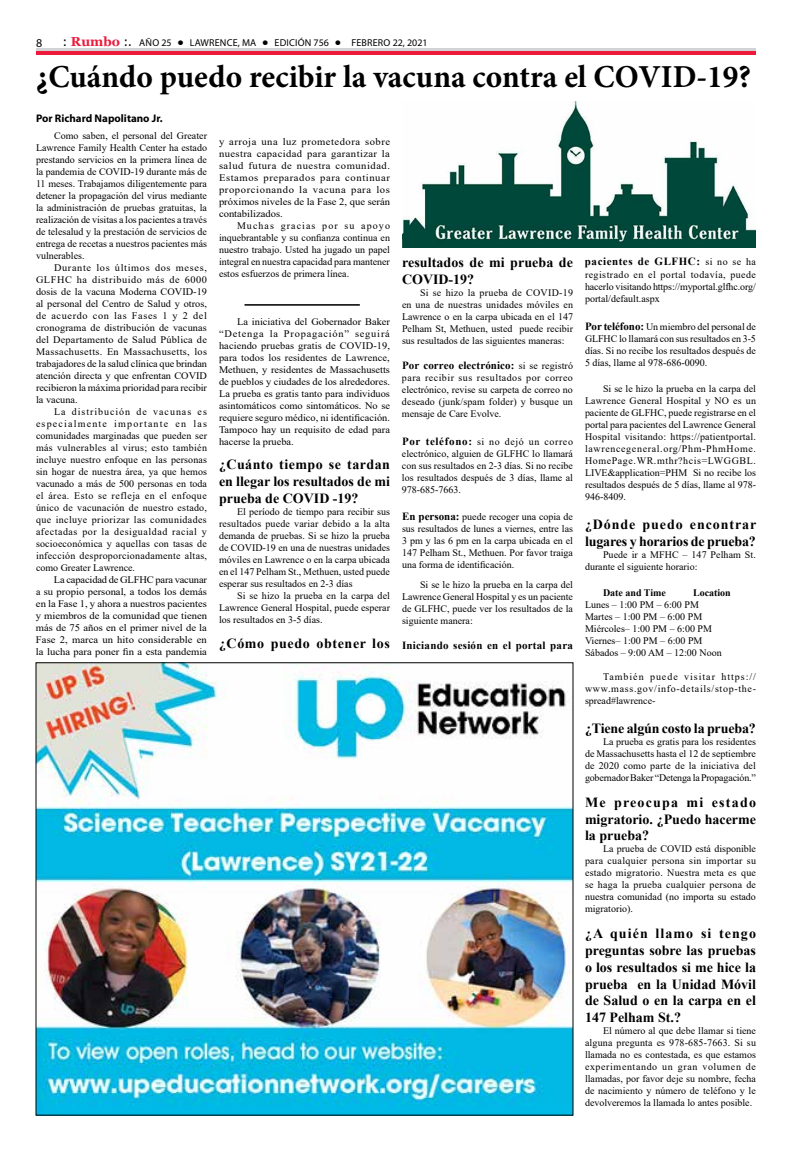
<style>
.page{position:relative;width:792px;height:1152px;background:#fff}
.page>*{position:absolute;margin:0;border:0;box-sizing:border-box;transform-origin:0 0}
.t1{font:700 32px "Minion Pro";color:#000}
.t2{font:700 14px/16.8px "Times New Roman";color:#000;text-align:justify}
.t3{font:700 14px "Times New Roman";letter-spacing:.045em;color:#000}
.t4{font:12px "Myriad Pro";color:#000}
.t5{font:700 11px "Times New Roman";letter-spacing:.02em;color:#000}
.t6{font:700 11px "Times New Roman";letter-spacing:.05em;color:#000}
.t7{font:700 11px "Myriad Pro";color:#000}
.t8{font:10px/12px "Times New Roman";color:#000;text-align:justify}
.t9{font:10px/12px "Times New Roman";color:#000;text-align:justify;scale:1.04 1}
.t10{font:10px/12px "Times New Roman";color:#000;text-align:justify;scale:1.05 1}
.t11{font:10px/12px "Times New Roman";color:#000;text-align:justify;scale:1.06 1}
.t12{font:10px "Myriad Pro";letter-spacing:.02em;color:#000}
.t13{font:700 10px "Times New Roman";color:#000}
.s1{font-family:"Tahoma";font-size:12px}
.s2{font-family:"Georgia";font-weight:700;font-size:13px;color:#ed1a3b}
.s3{font-family:"Tahoma";font-weight:700;color:#fff}
.s4{font-weight:400;font-size:10px}
.s5{font-weight:700;font-size:11px}
</style>
<div class="page">
<div style="left:36px;top:50px;width:720px;height:5px;background:#ed1a3b"></div>
<hr style="left:36px;top:48px;width:720px;height:2px;background:#d1d3d4">
<img style="left:402px;top:101px;width:354px;height:147px">
<hr style="left:245px;top:305px;width:115px;height:1px;background:#000">
<img style="left:38px;top:664px;width:534px;height:450px">
<p class="t4" style="left:36px;top:36px;width:8px">8</p>
<p class="t12" style="left:63px;top:36px;width:366px"><span class="s1">:</span> <span class="s2">Rumbo</span> <span class="s1">:.</span> AÑO 25 <span class="s3">•</span> LAWRENCE, MA <span class="s3">•</span> EDICIÓN 756 <span class="s3">•</span> FEBRERO 22, 2021</p>
<h1 class="t1" style="left:36px;top:54px;width:717px">¿Cuándo puedo recibir la vacuna contra el COVID-19?</h1>
<p class="t7" style="left:36px;top:111px;width:128px">Por Richard Napolitano Jr.</p>
<p class="t8" style="left:36px;top:129px;width:173px;text-indent:18px">Como saben, el personal del Greater Lawrence Family Health Center ha estado prestando servicios en la primera línea de la pandemia de COVID-19 durante más de 11 meses. Trabajamos diligentemente para detener la propagación del virus mediante la administración de pruebas gratuitas, la realización de visitas a los pacientes a través de telesalud y la prestación de servicios de entrega de recetas a nuestros pacientes más vulnerables.</p>
<p class="t8" style="left:36px;top:261px;width:173px;text-indent:18px">Durante los últimos dos meses, GLFHC ha distribuido más de 6000 dosis de la vacuna Moderna COVID-19 al personal del Centro de Salud y otros, de acuerdo con las Fases 1 y 2 del cronograma de distribución de vacunas del Departamento de Salud Pública de Massachusetts. En Massachusetts, los trabajadores de la salud clínica que brindan atención directa y que enfrentan COVID recibieron la máxima prioridad para recibir la vacuna.</p>
<p class="t8" style="left:36px;top:405px;width:173px;text-indent:18px">La distribución de vacunas es especialmente importante en las comunidades marginadas que pueden ser más vulnerables al virus; esto también incluye nuestro enfoque en las personas sin hogar de nuestra área, ya que hemos vacunado a más de 500 personas en toda el área. Esto se refleja en el enfoque único de vacunación de nuestro estado, que incluye priorizar las comunidades afectadas por la desigualdad racial y socioeconómica y aquellas con tasas de infección desproporcionadamente altas, como Greater Lawrence.</p>
<p class="t10" style="left:36px;top:573px;width:164px;text-indent:18px">La capacidad de GLFHC para vacunar a su propio personal, a todos los demás en la Fase 1, y ahora a nuestros pacientes y miembros de la comunidad que tienen más de 75 años en el primer nivel de la Fase 2, marca un hito considerable en la lucha para poner fin a esta pandemia</p>
<p class="t11" style="left:219px;top:135px;width:163px">y arroja una luz prometedora sobre nuestra capacidad para garantizar la salud futura de nuestra comunidad.<br>Estamos preparados para continuar proporcionando la vacuna para los próximos niveles de la Fase 2, que serán contabilizados.</p>
<p class="t8" style="left:219px;top:219px;width:173px;text-indent:18px">Muchas gracias por su apoyo inquebrantable y su confianza continua en nuestro trabajo. Usted ha jugado un papel integral en nuestra capacidad para mantener estos esfuerzos de primera línea.</p>
<p class="t6" style="left:585px;top:253px;width:172px">pacientes de GLFHC: <span class="s4">si no se ha</span></p>
<p class="t8" style="left:585px;top:269px;width:173px">registrado en el portal todavía, puede hacerlo visitando https://myportal.glfhc.org/ portal/default.aspx</p>
<p class="t8" style="left:585px;top:320px;width:173px"><span class="s5">Por teléfono:</span> Un miembro del personal de GLFHC lo llamará con sus resultados en 3-5 días. Si no recibe los resultados después de 5 días, llame al 978-686-0090.</p>
<p class="t8" style="left:585px;top:383px;width:173px;text-indent:18px">Si se le hizo la prueba en la carpa del Lawrence General Hospital y NO es un paciente de GLFHC, puede registrarse en el portal para pacientes del Lawrence General Hospital visitando: https://patientportal. lawrencegeneral.org/Phm-PhmHome.<br>HomePage.WR.mthr?hcis=LWGGBL.<br>LIVE&amp;application=PHM Si no recibe los resultados después de 5 días, llame al 978- 946-8409.</p>
<h2 class="t2" style="left:585px;top:516px;width:173px">¿Dónde puedo encontrar lugares y horarios de prueba?</h2>
<p class="t8" style="left:585px;top:548px;width:172px;text-indent:18px">Puede ir a MFHC – 147 Pelham St. durante el siguiente horario:</p>
<p class="t13" style="left:603px;top:586px;width:64px">Date and Time</p>
<p class="t13" style="left:693px;top:586px;width:39px">Location</p>
<p class="t8" style="left:585px;top:599px;width:138px;text-align:left">Lunes – 1:00 PM – 6:00 PM<br>Martes – 1:00 PM – 6:00 PM<br>Miércoles– 1:00 PM – 6:00 PM<br>Viernes– 1:00 PM – 6:00 PM<br>Sábados – 9:00 AM – 12:00 Noon</p>
<p class="t8" style="left:585px;top:671px;width:173px;text-indent:18px">También puede visitar https:// www.mass.gov/info-details/stop-the&shy;spread#lawrence-</p>
<h2 class="t2" style="left:585px;top:720px;width:172px">¿Tiene algún costo la prueba?</h2>
<p class="t8" style="left:585px;top:735px;width:173px;text-indent:18px">La prueba es gratis para los residentes de Massachusetts hasta el 12 de septiembre de 2020 como parte de la iniciativa del gobernador Baker “Detenga la Propagación.”</p>
<h2 class="t2" style="left:585px;top:793px;width:173px">Me preocupa mi estado migratorio. ¿Puedo hacerme la prueba?</h2>
<p class="t8" style="left:585px;top:843px;width:173px;text-indent:18px">La prueba de COVID está disponible para cualquier persona sin importar su estado migratorio. Nuestra meta es que se haga la prueba cualquier persona de nuestra comunidad (no importa su estado migratorio).</p>
<h2 class="t2" style="left:585px;top:925px;width:173px">¿A quién llamo si tengo preguntas sobre las pruebas o los resultados si me hice la prueba en la Unidad Móvil de Salud o en la carpa en el 147 Pelham St.?</h2>
<p class="t8" style="left:585px;top:1025px;width:173px;text-indent:18px">El número al que debe llamar si tiene alguna pregunta es 978-685-7663. Si su llamada no es contestada, es que estamos experimentando un gran volumen de llamadas, por favor deje su nombre, fecha de nacimiento y número de teléfono y le devolveremos la llamada lo antes posible.</p>
<h2 class="t2" style="left:402px;top:254px;width:172px">resultados de mi prueba de<br>COVID-19?</h2>
<p class="t8" style="left:402px;top:286px;width:173px;text-indent:18px">Si se hizo la prueba de COVID-19 en una de nuestras unidades móviles en Lawrence o en la carpa ubicada en el 147<br>Pelham St, Methuen, usted puede recibir sus resultados de las siguientes maneras:</p>
<p class="t5" style="left:402px;top:357px;width:173px">Por correo electrónico: <span class="s4">si se registró</span></p>
<p class="t8" style="left:402px;top:371px;width:172px">para recibir sus resultados por correo electrónico, revise su carpeta de correo no deseado (junk/spam folder) y busque un mensaje de Care Evolve.</p>
<p class="t8" style="left:402px;top:435px;width:173px"><span class="s5">Por teléfono:</span> si no dejó un correo electrónico, alguien de GLFHC lo llamará con sus resultados en 2-3 días. Si no recibe los resultados después de 3 días, llame al 978-685-7663.</p>
<p class="t8" style="left:402px;top:511px;width:173px"><span class="s5">En persona:</span> puede recoger una copia de sus resultados de lunes a viernes, entre las 3 pm y las 6 pm en la carpa ubicada en el 147 Pelham St., Methuen. Por favor traiga una forma de identificación.</p>
<p class="t8" style="left:402px;top:579px;width:173px;text-indent:18px">Si se le hizo la prueba en la carpa del Lawrence General Hospital y es un paciente de GLFHC, puede ver los resultados de la siguiente manera:</p>
<p class="t5" style="left:402px;top:638px;width:173px">Iniciando sesión en el portal para</p>
<p class="t9" style="left:219px;top:315px;width:166px;text-indent:18px">La iniciativa del Gobernador Baker “Detenga la Propagación” seguirá haciendo pruebas gratis de COVID-19, para todos los residentes de Lawrence, Methuen, y residentes de Massachusetts de pueblos y ciudades de los alrededores.<br>La prueba es gratis tanto para individuos asintomáticos como sintomáticos. No se requiere seguro médico, ni identificación.<br>Tampoco hay un requisito de edad para hacerse la prueba.</p>
<h2 class="t2" style="left:219px;top:456px;width:173px">¿Cuánto tiempo se tardan en llegar los resultados de mi prueba de COVID -19?</h2>
<p class="t8" style="left:219px;top:505px;width:173px;text-indent:18px">El período de tiempo para recibir sus resultados puede variar debido a la alta demanda de pruebas. Si se hizo la prueba de COVID-19 en una de nuestras unidades móviles en Lawrence o en la carpa ubicada en el 147 Pelham St., Methuen, usted puede esperar sus resultados en 2-3 días</p>
<p class="t8" style="left:219px;top:589px;width:173px;text-indent:18px">Si se hizo la prueba en la carpa del Lawrence General Hospital, puede esperar los resultados en 3-5 días.</p>
<h2 class="t3" style="left:219px;top:633px;width:172px">¿Cómo puedo obtener los</h2>
</div>
